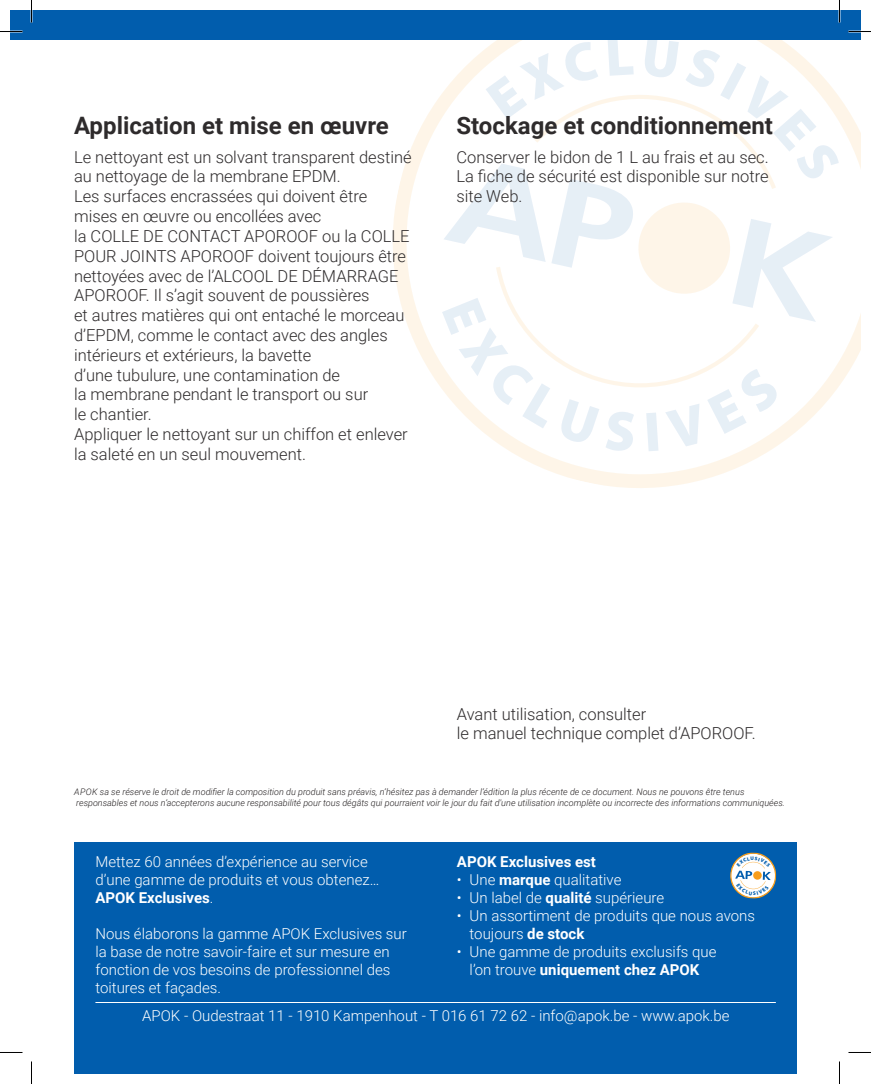
<style>
.page{position:relative;width:871px;height:1084px;background:#fff}
.page>*{position:absolute;margin:0;border:0;box-sizing:border-box;transform-origin:0 0}
.t1{font:700 24px "Roboto";color:#2e2b2c}
.t2{font:300 16.5px/19.8px "Roboto";color:#2e2b2c}
.t3{font:300 15px/18px "Roboto";color:#fff}
.t4{font:700 15px "Roboto";color:#fff}
.t5{font:italic 300 9px/10.8px "Roboto";color:#231f20}
.s1{font-weight:700}
</style>
<div class="page">
<svg style="left:393px;top:94px;width:468px;height:394px"></svg>
<div style="left:10px;top:10px;width:851px;height:30px;background:#015dad"></div>
<div style="left:74px;top:841px;width:723px;height:232px;background:#015dad"></div>
<hr style="left:95px;top:1002px;width:681px;height:1px;background:#fff">
<hr style="left:838px;top:0;width:2px;height:23px;background:#fff">
<svg style="left:0;top:31px;width:22px;height:1px"></svg>
<svg style="left:848px;top:31px;width:23px;height:1px"></svg>
<svg style="left:0;top:1052px;width:22px;height:1px"></svg>
<svg style="left:848px;top:1052px;width:23px;height:1px"></svg>
<svg style="left:31px;top:0;width:1px;height:23px"></svg>
<svg style="left:31px;top:1061px;width:1px;height:22px"></svg>
<svg style="left:839px;top:0;width:1px;height:23px"></svg>
<svg style="left:839px;top:1061px;width:1px;height:22px"></svg>
<svg style="left:442px;top:40px;width:399px;height:412px"></svg>
<svg style="left:730px;top:852px;width:46px;height:46px"></svg>
<h1 class="t1" style="left:74px;top:109px;width:316px">Application et mise en œuvre</h1>
<p class="t2" style="left:74px;top:146px;width:339px">Le nettoyant est un solvant transparent destiné au nettoyage de la membrane EPDM.<br>Les surfaces encrassées qui doivent être mises en œuvre ou encollées avec<br>la COLLE DE CONTACT APOROOF ou la COLLE POUR JOINTS APOROOF doivent toujours être nettoyées avec de l’ALCOOL DE DÉMARRAGE APOROOF. Il s’agit souvent de poussières<br>et autres matières qui ont entaché le morceau d’EPDM, comme le contact avec des angles intérieurs et extérieurs, la bavette<br>d’une tubulure, une contamination de<br>la membrane pendant le transport ou sur<br>le chantier.<br>Appliquer le nettoyant sur un chiffon et enlever la saleté en un seul mouvement.</p>
<h1 class="t1" style="left:456px;top:109px;width:318px">Stockage et conditionnement</h1>
<p class="t2" style="left:456px;top:146px;width:314px;text-align:justify">Conserver le bidon de 1 L au frais et au sec.<br>La fiche de sécurité est disponible sur notre site Web.</p>
<p class="t2" style="left:457px;top:703px;width:300px">Avant utilisation, consulter<br>le manuel technique complet d’APOROOF.</p>
<p class="t5" style="left:74px;top:786px;width:712px">APOK sa se réserve le droit de modifier la composition du produit sans préavis, n’hésitez pas à demander l’édition la plus récente de ce document. Nous ne pouvons être tenus responsables et nous n’accepterons aucune responsabilité pour tous dégâts qui pourraient voir le jour du fait d'une utilisation incomplète ou incorrecte des informations communiquées.</p>
<p class="t3" style="left:95px;top:852px;width:285px">Mettez 60 années d’expérience au service d’une gamme de produits et vous obtenez…<br><span class="s1">APOK Exclusives</span>.</p>
<p class="t3" style="left:95px;top:924px;width:313px">Nous élaborons la gamme APOK Exclusives sur la base de notre savoir-faire et sur mesure en fonction de vos besoins de professionnel des toitures et façades.</p>
<p class="t4" style="left:457px;top:851px;width:141px">APOK Exclusives est</p>
<p class="t3" style="left:457px;top:870px;width:166px">• Une <span class="s1">marque</span> qualitative</p>
<p class="t3" style="left:457px;top:888px;width:209px">• Un label de <span class="s1">qualité</span> supérieure</p>
<p class="t3" style="left:470px;top:906px;width:287px;text-indent:-13px">• Un assortiment de produits que nous avons toujours <span class="s1">de stock</span></p>
<p class="t3" style="left:457px;top:942px;width:261px;text-align:center">• Une gamme de produits exclusifs que l’on trouve <span class="s1">uniquement chez APOK</span></p>
<p class="t3" style="left:142px;top:1006px;width:589px">APOK - Oudestraat 11 - 1910 Kampenhout - T 016 61 72 62 - info@apok.be - www.apok.be</p>
</div>
